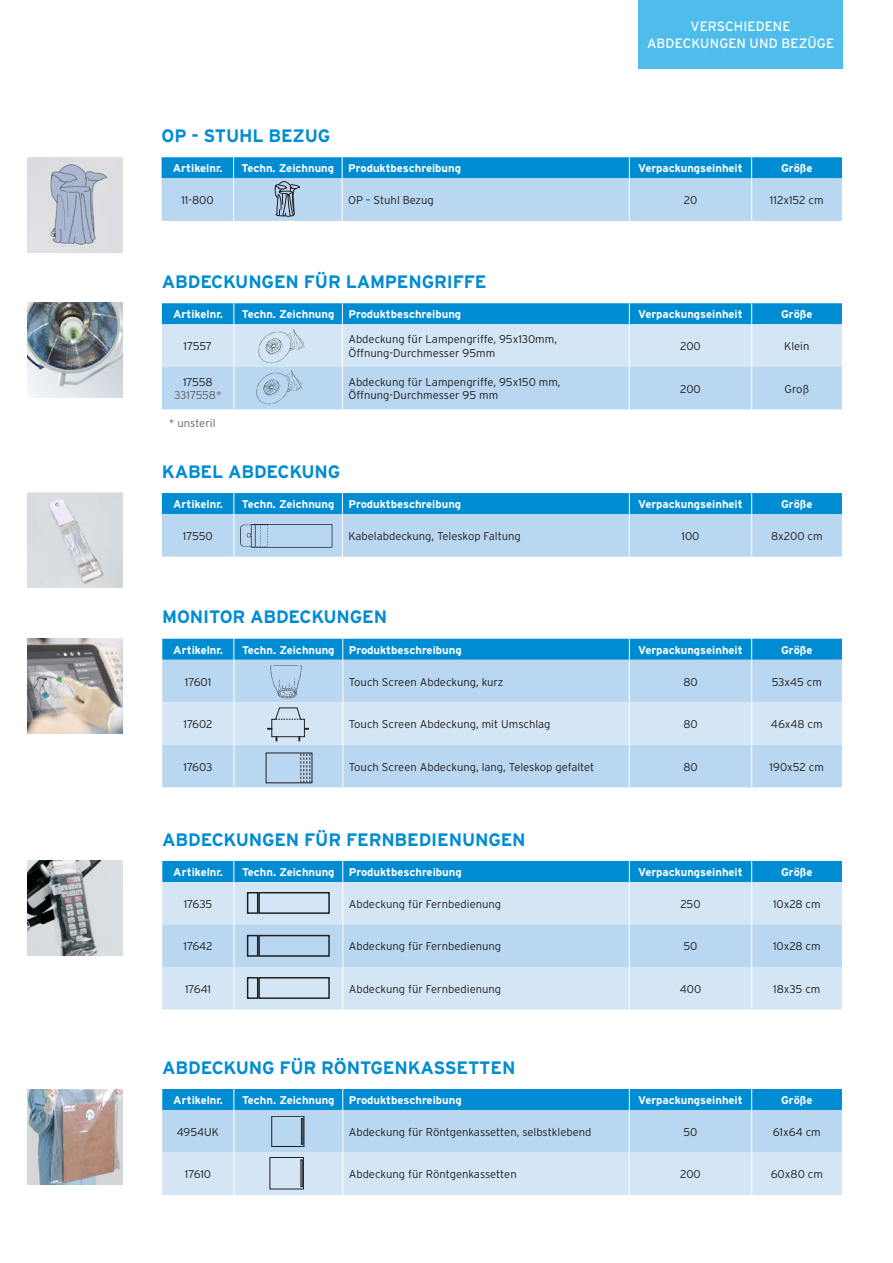
<style>
.page{position:relative;width:893px;height:1263px;background:#fff}
.page>*{position:absolute;margin:0;border:0;box-sizing:border-box;transform-origin:0 0}
.t1{font:700 18px "Interstate";letter-spacing:-.01em;color:#008cd2}
.t2{font:13.5px/16.5px "Interstate";letter-spacing:.01em;color:#fff;text-align:center}
.t3{font:300 11.25px/13.5px "Interstate";color:#231f20}
.t4{font:700 11.25px "Interstate";color:#fff}
.t5{font:300 11.25px "Interstate";letter-spacing:-.01em;color:#636366}
</style>
<div class="page">
<div style="left:639px;top:0;width:204px;height:68px;background:#4fbdec"></div>
<svg style="left:162px;top:493px;width:680px;height:64px;background:#7abde5"></svg>
<hr style="left:233px;top:514px;width:1px;height:43px;background:#fff">
<hr style="left:342px;top:514px;width:1px;height:43px;background:#fff">
<hr style="left:629px;top:514px;width:1px;height:43px;background:#fff">
<hr style="left:751px;top:514px;width:1px;height:43px;background:#fff">
<img style="left:240px;top:524px;width:98px;height:26px">
<img style="left:28px;top:493px;width:95px;height:95px">
<div style="left:162px;top:660px;width:680px;height:127px;background:#b9d7f0"></div>
<div style="left:162px;top:639px;width:680px;height:21px;background:#008cd2"></div>
<hr style="left:233px;top:660px;width:1px;height:42px;background:#fff">
<hr style="left:342px;top:660px;width:1px;height:42px;background:#fff">
<hr style="left:629px;top:660px;width:1px;height:42px;background:#fff">
<hr style="left:751px;top:660px;width:1px;height:42px;background:#fff">
<hr style="left:233px;top:745px;width:1px;height:42px;background:#fff">
<hr style="left:342px;top:745px;width:1px;height:42px;background:#fff">
<hr style="left:629px;top:745px;width:1px;height:42px;background:#fff">
<hr style="left:751px;top:745px;width:1px;height:42px;background:#fff">
<div style="left:162px;top:702px;width:680px;height:43px;background:#d4e6f6"></div>
<svg style="left:301px;top:753px;width:10px;height:30px"></svg>
<img style="left:270px;top:663px;width:33px;height:36px">
<img style="left:28px;top:639px;width:95px;height:95px">
<div style="left:162px;top:882px;width:680px;height:127px;background:#d4e6f6"></div>
<div style="left:162px;top:924px;width:680px;height:43px;background:#b9d7f0"></div>
<div style="left:162px;top:861px;width:680px;height:21px;background:#008cd2"></div>
<hr style="left:233px;top:882px;width:1px;height:42px;background:#fff">
<hr style="left:342px;top:882px;width:1px;height:42px;background:#fff">
<hr style="left:629px;top:882px;width:1px;height:42px;background:#fff">
<hr style="left:751px;top:882px;width:1px;height:42px;background:#fff">
<hr style="left:233px;top:924px;width:1px;height:43px;background:#fff">
<hr style="left:342px;top:924px;width:1px;height:43px;background:#fff">
<hr style="left:629px;top:924px;width:1px;height:43px;background:#fff">
<hr style="left:751px;top:924px;width:1px;height:43px;background:#fff">
<hr style="left:233px;top:967px;width:1px;height:42px;background:#fff">
<hr style="left:342px;top:967px;width:1px;height:42px;background:#fff">
<hr style="left:629px;top:967px;width:1px;height:42px;background:#fff">
<hr style="left:751px;top:967px;width:1px;height:42px;background:#fff">
<div style="left:247px;top:892px;width:11px;height:22px;border:2px solid #231f20"></div>
<div style="left:258px;top:892px;width:72px;height:22px;border:2px solid #231f20"></div>
<div style="left:247px;top:935px;width:11px;height:22px;border:2px solid #231f20"></div>
<div style="left:258px;top:935px;width:72px;height:22px;border:2px solid #231f20"></div>
<div style="left:247px;top:977px;width:11px;height:22px;border:2px solid #231f20"></div>
<div style="left:258px;top:977px;width:72px;height:22px;border:2px solid #231f20"></div>
<img style="left:28px;top:861px;width:95px;height:94px">
<svg style="left:162px;top:1089px;width:680px;height:106px;background:#9fcdeb"></svg>
<img style="left:28px;top:1090px;width:95px;height:95px">
<img style="left:28px;top:158px;width:95px;height:95px">
<svg style="left:162px;top:157px;width:680px;height:64px;background:#7dbee4"></svg>
<img style="left:28px;top:303px;width:95px;height:95px">
<svg style="left:162px;top:303px;width:680px;height:106px;background:#9fceeb"></svg>
<h1 class="t1" style="left:162px;top:126px;width:170px">OP - STUHL BEZUG</h1>
<p class="t2" style="left:647px;top:18px;width:189px">VERSCHIEDENE<br>ABDECKUNGEN UND BEZÜGE</p>
<p class="t4" style="left:173px;top:162px;width:51px">Artikelnr.</p>
<p class="t4" style="left:242px;top:162px;width:221px">Techn. Zeichnung Produktbeschreibung</p>
<p class="t4" style="left:638px;top:162px;width:106px">Verpackungseinheit</p>
<p class="t4" style="left:781px;top:162px;width:33px">Größe</p>
<p class="t3" style="left:181px;top:193px;width:34px">11-800</p>
<p class="t3" style="left:348px;top:193px;width:87px">OP – Stuhl Bezug</p>
<p class="t3" style="left:684px;top:193px;width:15px">20</p>
<p class="t3" style="left:770px;top:193px;width:55px">112x152 cm</p>
<h1 class="t1" style="left:162px;top:272px;width:326px">ABDECKUNGEN FÜR LAMPENGRIFFE</h1>
<p class="t4" style="left:173px;top:308px;width:51px">Artikelnr.</p>
<p class="t4" style="left:242px;top:308px;width:221px">Techn. Zeichnung Produktbeschreibung</p>
<p class="t4" style="left:638px;top:308px;width:106px">Verpackungseinheit</p>
<p class="t4" style="left:781px;top:308px;width:33px">Größe</p>
<p class="t3" style="left:184px;top:339px;width:30px">17557</p>
<p class="t3" style="left:348px;top:333px;width:210px">Abdeckung für Lampengriffe, 95x130mm,<br>Öffnung-Durchmesser 95mm</p>
<p class="t3" style="left:680px;top:339px;width:22px">200</p>
<p class="t3" style="left:784px;top:339px;width:27px">Klein</p>
<p class="t3" style="left:183px;top:375px;width:31px">17558</p>
<p class="t5" style="left:174px;top:389px;width:49px">3317558*</p>
<p class="t3" style="left:348px;top:375px;width:214px">Abdeckung für Lampengriffe, 95x150 mm,<br>Öffnung-Durchmesser 95 mm</p>
<p class="t3" style="left:680px;top:382px;width:22px">200</p>
<p class="t3" style="left:785px;top:382px;width:26px">Groß</p>
<p class="t5" style="left:169px;top:417px;width:48px">* unsteril</p>
<h1 class="t1" style="left:162px;top:461px;width:180px">KABEL ABDECKUNG</h1>
<p class="t4" style="left:173px;top:498px;width:51px">Artikelnr.</p>
<p class="t4" style="left:242px;top:498px;width:221px">Techn. Zeichnung Produktbeschreibung</p>
<p class="t4" style="left:638px;top:498px;width:106px">Verpackungseinheit</p>
<p class="t4" style="left:781px;top:498px;width:33px">Größe</p>
<p class="t3" style="left:183px;top:529px;width:31px">17550</p>
<p class="t3" style="left:348px;top:529px;width:174px">Kabelabdeckung, Teleskop Faltung</p>
<p class="t3" style="left:681px;top:529px;width:19px">100</p>
<p class="t3" style="left:771px;top:529px;width:53px">8x200 cm</p>
<h1 class="t1" style="left:162px;top:607px;width:226px">MONITOR ABDECKUNGEN</h1>
<p class="t4" style="left:173px;top:643px;width:51px">Artikelnr.</p>
<p class="t4" style="left:242px;top:643px;width:94px">Techn. Zeichnung</p>
<p class="t4" style="left:349px;top:643px;width:114px">Produktbeschreibung</p>
<p class="t4" style="left:638px;top:643px;width:106px">Verpackungseinheit</p>
<p class="t4" style="left:781px;top:643px;width:33px">Größe</p>
<p class="t3" style="left:185px;top:675px;width:28px">17601</p>
<p class="t3" style="left:349px;top:675px;width:156px">Touch Screen Abdeckung, kurz</p>
<p class="t3" style="left:683px;top:675px;width:16px">80</p>
<p class="t3" style="left:772px;top:675px;width:52px">53x45 cm</p>
<p class="t3" style="left:184px;top:717px;width:31px">17602</p>
<p class="t3" style="left:349px;top:717px;width:203px">Touch Screen Abdeckung, mit Umschlag</p>
<p class="t3" style="left:683px;top:717px;width:16px">80</p>
<p class="t3" style="left:771px;top:717px;width:53px">46x48 cm</p>
<p class="t3" style="left:183px;top:760px;width:31px">17603</p>
<p class="t3" style="left:349px;top:760px;width:247px">Touch Screen Abdeckung, lang, Teleskop gefaltet</p>
<p class="t3" style="left:683px;top:760px;width:16px">80</p>
<p class="t3" style="left:770px;top:760px;width:56px">190x52 cm</p>
<h1 class="t1" style="left:162px;top:830px;width:365px">ABDECKUNGEN FÜR FERNBEDIENUNGEN</h1>
<p class="t4" style="left:173px;top:866px;width:51px">Artikelnr.</p>
<p class="t4" style="left:242px;top:866px;width:94px">Techn. Zeichnung</p>
<p class="t4" style="left:349px;top:866px;width:114px">Produktbeschreibung</p>
<p class="t4" style="left:638px;top:866px;width:106px">Verpackungseinheit</p>
<p class="t4" style="left:781px;top:866px;width:33px">Größe</p>
<p class="t3" style="left:184px;top:897px;width:30px">17635</p>
<p class="t3" style="left:349px;top:897px;width:154px">Abdeckung für Fernbedienung</p>
<p class="t3" style="left:680px;top:897px;width:22px">250</p>
<p class="t3" style="left:773px;top:897px;width:49px">10x28 cm</p>
<p class="t3" style="left:184px;top:939px;width:30px">17642</p>
<p class="t3" style="left:349px;top:939px;width:154px">Abdeckung für Fernbedienung</p>
<p class="t3" style="left:683px;top:939px;width:16px">50</p>
<p class="t3" style="left:773px;top:939px;width:49px">10x28 cm</p>
<p class="t3" style="left:185px;top:982px;width:28px">17641</p>
<p class="t3" style="left:349px;top:982px;width:154px">Abdeckung für Fernbedienung</p>
<p class="t3" style="left:680px;top:982px;width:23px">400</p>
<p class="t3" style="left:773px;top:982px;width:49px">18x35 cm</p>
<h1 class="t1" style="left:162px;top:1058px;width:355px">ABDECKUNG FÜR RÖNTGENKASSETTEN</h1>
<p class="t4" style="left:173px;top:1094px;width:51px">Artikelnr.</p>
<p class="t4" style="left:242px;top:1094px;width:94px">Techn. Zeichnung</p>
<p class="t4" style="left:349px;top:1094px;width:114px">Produktbeschreibung</p>
<p class="t4" style="left:638px;top:1094px;width:106px">Verpackungseinheit</p>
<p class="t4" style="left:781px;top:1094px;width:33px">Größe</p>
<p class="t3" style="left:177px;top:1125px;width:44px">4954UK</p>
<p class="t3" style="left:349px;top:1125px;width:244px">Abdeckung für Röntgenkassetten, selbstklebend</p>
<p class="t3" style="left:683px;top:1125px;width:16px">50</p>
<p class="t3" style="left:773px;top:1125px;width:49px">61x64 cm</p>
<p class="t3" style="left:185px;top:1167px;width:28px">17610</p>
<p class="t3" style="left:349px;top:1167px;width:169px">Abdeckung für Röntgenkassetten</p>
<p class="t3" style="left:680px;top:1167px;width:22px">200</p>
<p class="t3" style="left:771px;top:1167px;width:54px">60x80 cm</p>
</div>
